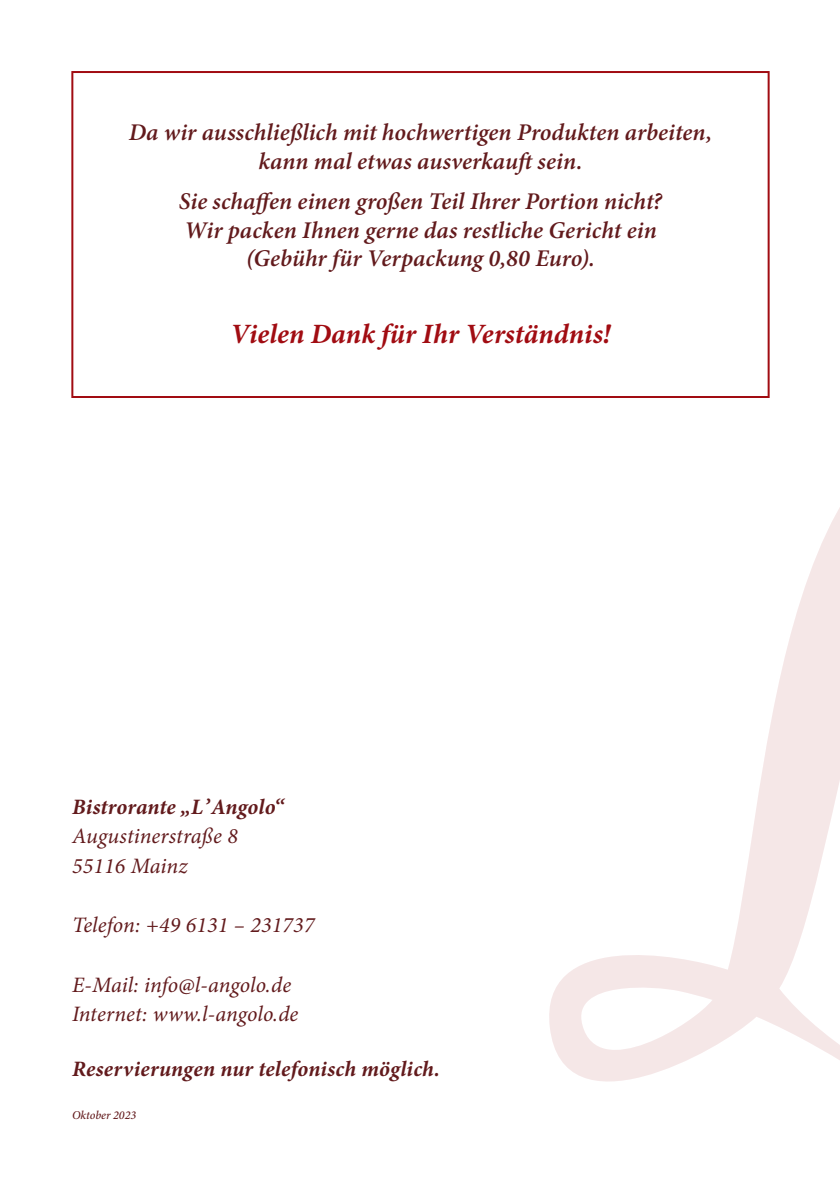
<style>
.page{position:relative;width:840px;height:1191px;background:#fff}
.page>*{position:absolute;margin:0;border:0;box-sizing:border-box;transform-origin:0 0}
.t1{font:italic 700 28px "Minion Pro";color:#a10c12}
.t2{font:italic 600 24px/28.8px "Minion Pro";color:#621a1c;text-align:center}
.t3{font:italic 22px "Minion Pro";letter-spacing:.005em;color:#621a1c}
.t4{font:italic 700 22px "Minion Pro";letter-spacing:.005em;color:#621a1c}
.t5{font:italic 500 12px "Minion Pro";color:#621a1c}
</style>
<div class="page">
<div style="left:71px;top:71px;width:698px;height:327px;border:2px solid #a10c12"></div>
<svg style="left:549px;top:509px;width:290px;height:573px"></svg>
<p class="t2" style="left:129px;top:117px;width:584px">Da wir ausschließlich mit hochwertigen Produkten arbeiten, kann mal etwas ausverkauft sein.</p>
<p class="t2" style="left:179px;top:186px;width:484px">Sie schaffen einen großen Teil Ihrer Portion nicht?<br>Wir packen Ihnen gerne das restliche Gericht ein (Gebühr für Verpackung 0,80 Euro).</p>
<p class="t1" style="left:230px;top:314px;width:381px">Vielen Dank für Ihr Verständnis!</p>
<p class="t4" style="left:72px;top:791px;width:213px">Bistrorante „L’Angolo“</p>
<p class="t3" style="left:72px;top:821px;width:167px">Augustinerstraße 8</p>
<p class="t3" style="left:72px;top:851px;width:117px">55116 Mainz</p>
<p class="t3" style="left:72px;top:910px;width:244px">Telefon: +49 6131 – 231737</p>
<p class="t3" style="left:72px;top:969px;width:220px">E-Mail: info@l-angolo.de</p>
<p class="t3" style="left:72px;top:999px;width:228px">Internet: www.l-angolo.de</p>
<p class="t4" style="left:72px;top:1053px;width:369px">Reservierungen nur telefonisch möglich.</p>
<p class="t5" style="left:72px;top:1106px;width:66px">Oktober 2023</p>
</div>
